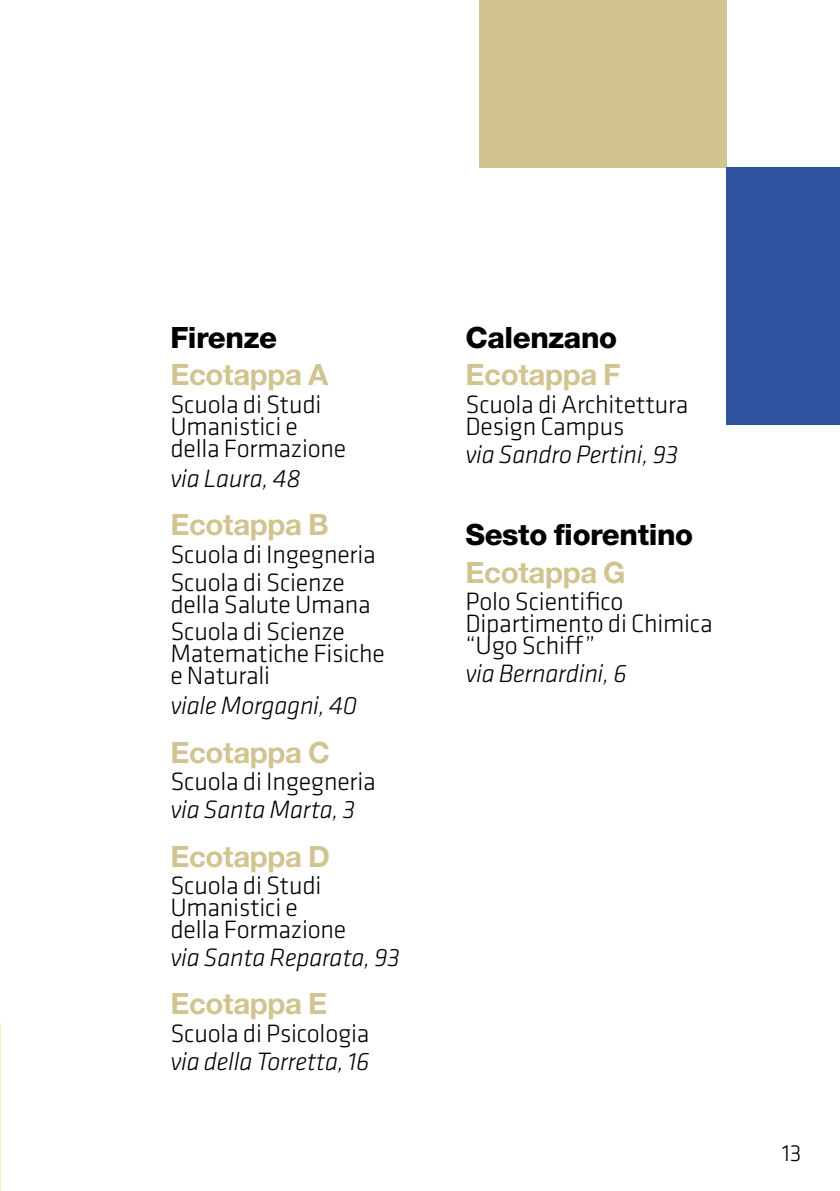
<style>
.page{position:relative;width:840px;height:1191px;background:#fff}
.page>*{position:absolute;margin:0;border:0;box-sizing:border-box;transform-origin:0 0}
.t1{font:700 29.4px "Helvetica Neue LT Pro";letter-spacing:-.01em;color:#d1c491}
.t2{font:800 29.4px "Helvetica Neue LT Pro";letter-spacing:-.015em;color:#000}
.t3{font:300 26px/22px "Klavika";letter-spacing:-.01em;color:#000}
.t4{font:italic 300 26px "Klavika";letter-spacing:-.01em;color:#000}
.t5{font:300 24px "Klavika";color:#000}
</style>
<div class="page">
<div style="left:478px;top:0;width:124px;height:167px;background:#d1c491"></div>
<div style="left:602px;top:0;width:124px;height:167px;background:#d1c491"></div>
<div style="left:726px;top:296px;width:113px;height:129px;background:#2e529e"></div>
<div style="left:726px;top:167px;width:113px;height:129px;background:#2e529e"></div>
<p class="t2" style="left:170px;top:320px;width:108px">Firenze</p>
<p class="t1" style="left:170px;top:356px;width:159px">Ecotappa A</p>
<p class="t3" style="left:170px;top:394px;width:177px">Scuola di Studi<br>Umanistici e della Formazione</p>
<p class="t4" style="left:170px;top:464px;width:132px">via Laura, 48</p>
<p class="t1" style="left:170px;top:506px;width:160px">Ecotappa B</p>
<p class="t3" style="left:170px;top:541px;width:207px;line-height:27.6px">Scuola di Ingegneria<br>Scuola di Scienze</p>
<p class="t3" style="left:170px;top:591px;width:202px;line-height:27.6px">della Salute Umana<br>Scuola di Scienze</p>
<p class="t3" style="left:170px;top:643px;width:216px">Matematiche Fisiche e Naturali</p>
<p class="t4" style="left:170px;top:691px;width:188px">viale Morgagni, 40</p>
<p class="t1" style="left:170px;top:733px;width:161px">Ecotappa C</p>
<p class="t3" style="left:170px;top:771px;width:207px">Scuola di Ingegneria</p>
<p class="t4" style="left:170px;top:795px;width:186px">via Santa Marta, 3</p>
<p class="t1" style="left:170px;top:837px;width:161px">Ecotappa D</p>
<p class="t3" style="left:170px;top:875px;width:177px">Scuola di Studi<br>Umanistici e della Formazione</p>
<p class="t4" style="left:170px;top:943px;width:231px">via Santa Reparata, 93</p>
<p class="t1" style="left:170px;top:985px;width:158px">Ecotappa E</p>
<p class="t3" style="left:170px;top:1023px;width:200px">Scuola di Psicologia</p>
<p class="t4" style="left:170px;top:1047px;width:201px">via della Torretta, 16</p>
<p class="t2" style="left:465px;top:320px;width:153px">Calenzano</p>
<p class="t1" style="left:465px;top:356px;width:156px">Ecotappa F</p>
<p class="t3" style="left:465px;top:394px;width:224px">Scuola di Architettura<br>Design Campus</p>
<p class="t4" style="left:465px;top:440px;width:214px">via Sandro Pertini, 93</p>
<p class="t2" style="left:465px;top:517px;width:229px">Sesto fiorentino</p>
<p class="t1" style="left:465px;top:553px;width:161px">Ecotappa G</p>
<p class="t3" style="left:465px;top:591px;width:249px">Polo Scientifico<br>Dipartimento di Chimica “Ugo Schiff”</p>
<p class="t4" style="left:465px;top:659px;width:163px">via Bernardini, 6</p>
<p class="t5" style="left:781px;top:1139px;width:21px">13</p>
</div>
